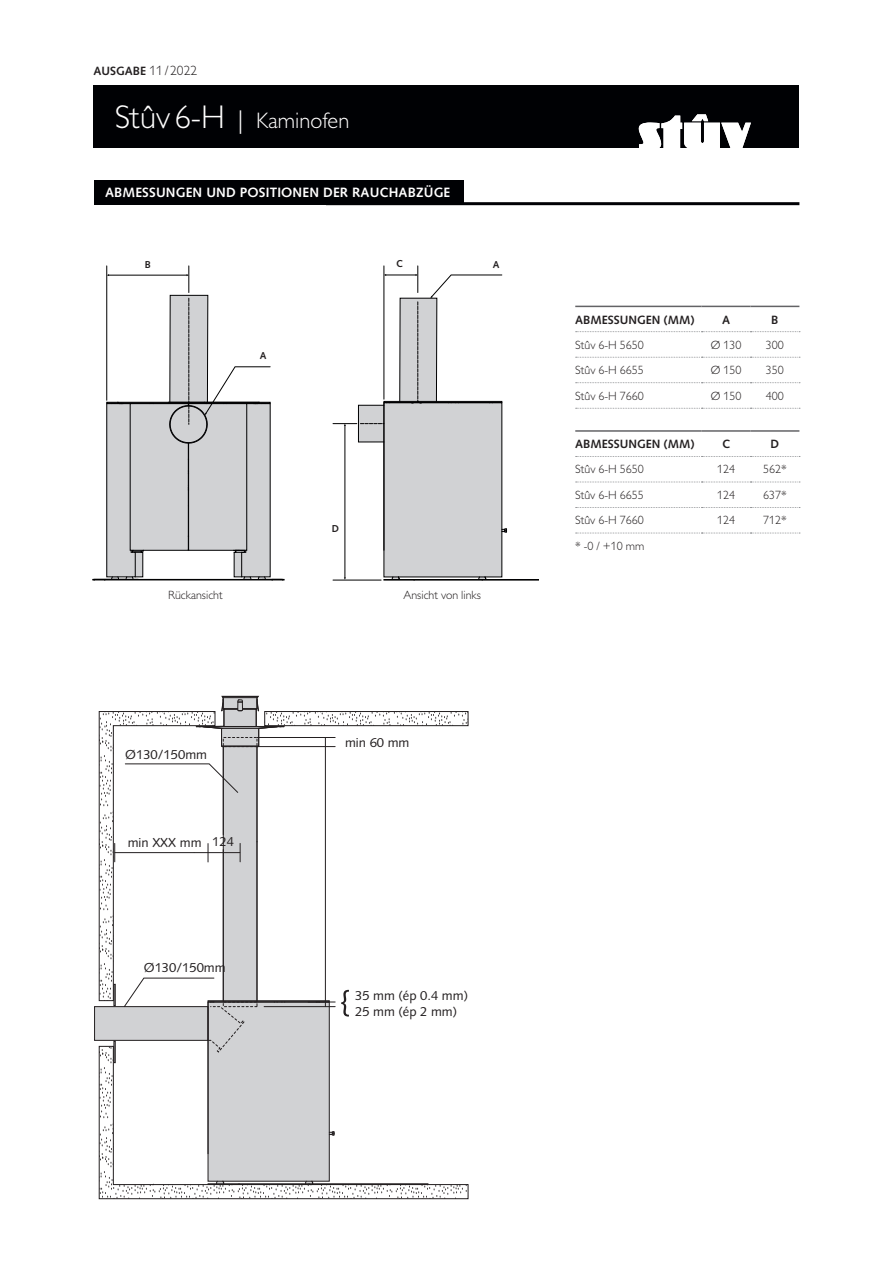
<style>
.page{position:relative;width:893px;height:1263px;background:#fff}
.page>*{position:absolute;margin:0;border:0;box-sizing:border-box;transform-origin:0 0}
.t1{font:300 22.5px "Gill Sans MT Pro";color:#fff}
.t2{font:700 13.5px "Syntax LT Std";letter-spacing:.01em;color:#fff}
.t3{font:13.05px/15.6px "Syntax LT Std";color:#231f20}
.t4{font:300 12px "Gill Sans MT Pro";color:#231f20}
.t5{font:700 12px "Syntax LT Std";color:#231f20}
.t6{font:700 10.05px "Syntax LT Std";color:#231f20}
.s1{font-family:"Gill Sans MT Pro";font-weight:300;font-size:13.5px}
.s2{font-size:33px}
.s3{font-size:25.5px}
</style>
<div class="page">
<div style="left:94px;top:85px;width:705px;height:63px;background:#000104"></div>
<svg style="left:639px;top:114px;width:112px;height:34px"></svg>
<hr style="left:326px;top:202px;width:473px;height:3px;background:#000104">
<hr style="left:333px;top:580px;width:48px;height:1px;background:#000001">
<svg style="left:333px;top:266px;width:206px;height:314px"></svg>
<svg style="left:92px;top:266px;width:193px;height:314px"></svg>
<svg style="left:99px;top:711px;width:369px;height:488px"></svg>
<hr style="left:257px;top:737px;width:78px;height:1px;background:#231f20">
<hr style="left:257px;top:746px;width:78px;height:1px;background:#231f20">
<hr style="left:264px;top:1006px;width:71px;height:1px;background:#231f20">
<hr style="left:325px;top:737px;width:1px;height:270px;background:#231f20">
<hr style="left:115px;top:852px;width:79px;height:1px;background:#231f20">
<svg style="left:114px;top:843px;width:1px;height:19px"></svg>
<svg style="left:341px;top:990px;width:8px;height:26px"></svg>
<svg style="left:305px;top:1182px;width:9px;height:4px"></svg>
<svg style="left:216px;top:1182px;width:9px;height:4px"></svg>
<div style="left:208px;top:1000px;width:122px;height:2px;border:1px solid #231f20"></div>
<div style="left:208px;top:1002px;width:122px;height:180px;border:1px solid #231f20"></div>
<div style="left:208px;top:1183px;width:31px;height:2px;border:1px solid #231f20"></div>
<div style="left:239px;top:1183px;width:71px;height:2px;border:1px solid #231f20"></div>
<div style="left:309px;top:1183px;width:119px;height:2px;border:1px solid #231f20"></div>
<svg style="left:328px;top:1129px;width:7px;height:8px"></svg>
<div style="left:94px;top:1006px;width:114px;height:35px;border:1px solid #231f20"></div>
<svg style="left:124px;top:695px;width:162px;height:358px"></svg>
<div style="left:113px;top:984px;width:3px;height:22px;border:1px solid #231f20"></div>
<div style="left:113px;top:1041px;width:3px;height:22px;border:1px solid #231f20"></div>
<div style="left:94px;top:180px;width:369px;height:25px;background:#000104"></div>
<hr style="left:575px;top:306px;width:127px;height:1px;background:#636366">
<hr style="left:702px;top:306px;width:48px;height:1px;background:#636366">
<hr style="left:750px;top:306px;width:49px;height:1px;background:#636366">
<svg style="left:576px;top:331px;width:224px;height:1px"></svg>
<svg style="left:576px;top:357px;width:224px;height:1px"></svg>
<svg style="left:576px;top:382px;width:224px;height:1px"></svg>
<svg style="left:576px;top:408px;width:224px;height:1px"></svg>
<hr style="left:575px;top:430px;width:127px;height:2px;background:#636366">
<hr style="left:702px;top:430px;width:48px;height:2px;background:#636366">
<hr style="left:750px;top:430px;width:49px;height:2px;background:#636366">
<svg style="left:576px;top:456px;width:224px;height:1px"></svg>
<svg style="left:576px;top:482px;width:224px;height:1px"></svg>
<svg style="left:576px;top:507px;width:224px;height:1px"></svg>
<svg style="left:576px;top:533px;width:224px;height:1px"></svg>
<p class="t5" style="left:94px;top:64px;width:105px">AUSGABE <span class="s1">11/2022</span></p>
<h1 class="t1" style="left:115px;top:107px;width:236px"><span class="s2">Stûv 6-H</span> <span class="s3">|</span> Kaminofen</h1>
<p class="t2" style="left:105px;top:185px;width:347px">ABMESSUNGEN UND POSITIONEN DER RAUCHABZÜGE</p>
<p class="t6" style="left:145px;top:259px;width:8px">B</p>
<p class="t6" style="left:396px;top:258px;width:8px">C</p>
<p class="t6" style="left:260px;top:350px;width:8px">A</p>
<p class="t6" style="left:493px;top:259px;width:8px">A</p>
<p class="t6" style="left:332px;top:523px;width:9px">D</p>
<p class="t4" style="left:168px;top:587px;width:56px">Rückansicht</p>
<p class="t4" style="left:403px;top:587px;width:79px">Ansicht von links</p>
<p class="t3" style="left:125px;top:747px;width:83px">Ø130/150mm</p>
<p class="t3" style="left:128px;top:834px;width:108px">min XXX mm 124</p>
<p class="t6" style="left:161px;top:960px;width:9px">D</p>
<p class="t3" style="left:144px;top:959px;width:83px">Ø130/150mm</p>
<p class="t3" style="left:345px;top:734px;width:66px">min 60 mm</p>
<p class="t3" style="left:355px;top:988px;width:114px">35 mm (ép 0.4 mm)<br>25 mm (ép 2 mm)</p>
<p class="t5" style="left:575px;top:313px;width:121px">ABMESSUNGEN (MM)</p>
<p class="t5" style="left:722px;top:313px;width:10px">A</p>
<p class="t5" style="left:771px;top:313px;width:9px">B</p>
<p class="t4" style="left:575px;top:337px;width:70px">Stûv 6-H 5650</p>
<p class="t4" style="left:711px;top:337px;width:32px">Ø 130</p>
<p class="t4" style="left:766px;top:337px;width:19px">300</p>
<p class="t4" style="left:575px;top:363px;width:70px">Stûv 6-H 6655</p>
<p class="t4" style="left:711px;top:363px;width:32px">Ø 150</p>
<p class="t4" style="left:766px;top:363px;width:19px">350</p>
<p class="t4" style="left:575px;top:388px;width:70px">Stûv 6-H 7660</p>
<p class="t4" style="left:711px;top:388px;width:32px">Ø 150</p>
<p class="t4" style="left:766px;top:388px;width:19px">400</p>
<p class="t5" style="left:575px;top:437px;width:121px">ABMESSUNGEN (MM)</p>
<p class="t5" style="left:722px;top:437px;width:10px">C</p>
<p class="t5" style="left:771px;top:437px;width:10px">D</p>
<p class="t4" style="left:575px;top:462px;width:70px">Stûv 6-H 5650</p>
<p class="t4" style="left:717px;top:462px;width:19px">124</p>
<p class="t4" style="left:763px;top:462px;width:25px">562*</p>
<p class="t4" style="left:575px;top:488px;width:70px">Stûv 6-H 6655</p>
<p class="t4" style="left:717px;top:488px;width:19px">124</p>
<p class="t4" style="left:763px;top:488px;width:25px">637*</p>
<p class="t4" style="left:575px;top:513px;width:70px">Stûv 6-H 7660</p>
<p class="t4" style="left:717px;top:513px;width:19px">124</p>
<p class="t4" style="left:763px;top:513px;width:25px">712*</p>
<p class="t4" style="left:575px;top:539px;width:71px">* -0 / +10 mm</p>
</div>
